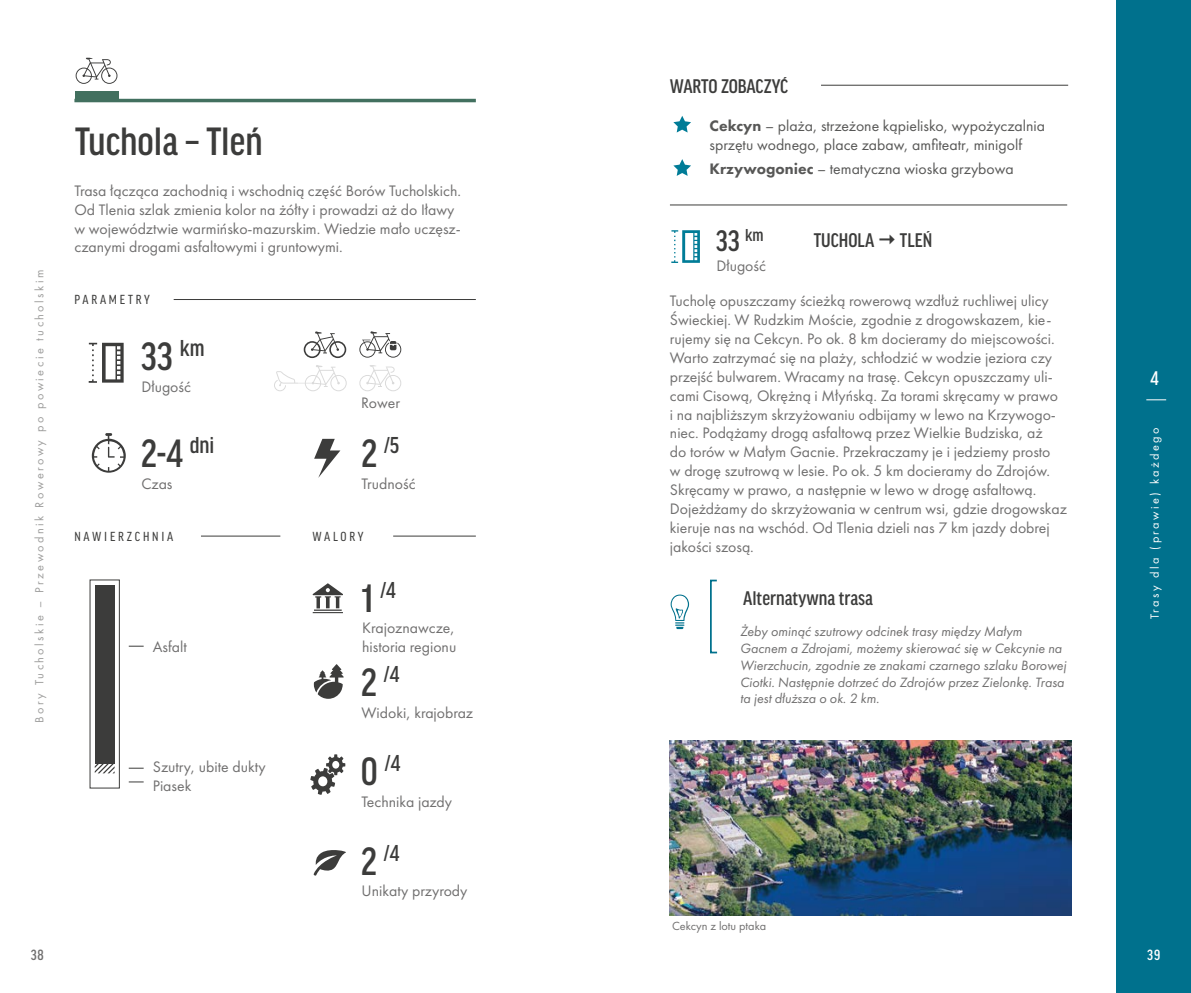
<style>
.page{position:relative;width:1191px;height:993px;background:#fff}
.page>*{position:absolute;margin:0;border:0;box-sizing:border-box;transform-origin:0 0}
.t1{font:500 condensed 42px "Good Headline Pro";color:#3c3c3b}
.t2{font:500 condensed 31.5px "Good Headline Pro";color:#3c3c3b}
.t3{font:500 condensed 24.5px "Good Headline Pro";color:#3c3c3b}
.t4{font:500 condensed 21px "Good Headline Pro";color:#3c3c3b}
.t5{font:500 condensed 21px "Good Headline Pro";color:#fff}
.t6{font:15.75px/18.9px "Futura PT";color:#706f6f}
.t7{font:15.75px/18.9px "Futura PT";color:#575756}
.t8{font:500 condensed 15.75px "Good Headline Pro";color:#706f6f}
.t9{font:500 condensed 15.75px "Good Headline Pro";color:#fff}
.t10{font:italic 14px/16.8px "Futura PT";color:#706f6f}
.t11{font:condensed 14px "Good Headline Pro";letter-spacing:.2em;color:#3c3c3b}
.t12{font:12.25px "Futura PT";letter-spacing:.2em;color:#9d9d9c}
.t13{font:12.25px "Futura PT";letter-spacing:.2em;color:#fff}
.t14{font:12.25px "Futura PT";color:#706f6f}
.s1{font-size:42px}
.s2{font-weight:800}
</style>
<div class="page">
<div style="left:1116px;top:0;width:75px;height:992px;background:#00718d"></div>
<img style="left:670px;top:740px;width:401px;height:175px">
<hr style="left:74px;top:99px;width:402px;height:3px;background:#42705f">
<hr style="left:174px;top:299px;width:302px;height:1px;background:#3c3c3b">
<hr style="left:201px;top:535px;width:79px;height:1px;background:#3c3c3b">
<hr style="left:393px;top:535px;width:83px;height:1px;background:#3c3c3b">
<svg style="left:89px;top:342px;width:35px;height:40px"></svg>
<svg style="left:313px;top:850px;width:33px;height:26px"></svg>
<svg style="left:312px;top:583px;width:31px;height:30px"></svg>
<svg style="left:314px;top:664px;width:30px;height:34px"></svg>
<svg style="left:310px;top:754px;width:35px;height:40px"></svg>
<svg style="left:92px;top:433px;width:34px;height:39px"></svg>
<svg style="left:76px;top:58px;width:41px;height:26px"></svg>
<div style="left:75px;top:91px;width:43px;height:9px;background:#42705f"></div>
<svg style="left:314px;top:438px;width:26px;height:39px"></svg>
<div style="left:90px;top:579px;width:30px;height:209px;border:1px solid #3c3c3b"></div>
<div style="left:95px;top:584px;width:20px;height:179px;background:#3c3c3b"></div>
<svg style="left:95px;top:763px;width:20px;height:10px"></svg>
<svg style="left:129px;top:645px;width:15px;height:1px"></svg>
<svg style="left:129px;top:767px;width:15px;height:1px"></svg>
<svg style="left:129px;top:781px;width:15px;height:1px"></svg>
<svg style="left:359px;top:365px;width:42px;height:26px"></svg>
<svg style="left:274px;top:365px;width:73px;height:26px"></svg>
<svg style="left:304px;top:331px;width:42px;height:27px"></svg>
<svg style="left:359px;top:331px;width:42px;height:26px"></svg>
<hr style="left:821px;top:85px;width:247px;height:1px;background:#3c3c3b">
<svg style="left:673px;top:116px;width:18px;height:16px"></svg>
<svg style="left:673px;top:159px;width:18px;height:17px"></svg>
<svg style="left:671px;top:230px;width:29px;height:33px"></svg>
<hr style="left:670px;top:204px;width:397px;height:1px;background:#3c3c3b">
<div style="left:710px;top:579px;width:8px;height:74px;border:2px solid #00718d"></div>
<svg style="left:670px;top:594px;width:19px;height:35px"></svg>
<svg style="left:1146px;top:399px;width:20px;height:1px"></svg>
<p class="t12" style="left:32px;top:722px;width:454px;rotate:-90deg">Bory Tucholskie – Przewodnik Rowerowy po powiecie tucholskim</p>
<h1 class="t1" style="left:75px;top:119px;width:189px">Tuchola – Tleń</h1>
<p class="t6" style="left:74px;top:181px;width:388px">Trasa łącząca zachodnią i wschodnią część Borów Tucholskich.<br>Od Tlenia szlak zmienia kolor na żółty i prowadzi aż do Iławy w województwie warmińsko-mazurskim. Wiedzie mało uczęsz&shy;czanymi drogami asfaltowymi i gruntowymi.</p>
<p class="t11" style="left:74px;top:292px;width:77px">PARAMETRY</p>
<h1 class="t1" style="left:141px;top:335px;width:65px">33 <sup>km</sup></h1>
<p class="t6" style="left:141px;top:377px;width:51px">Długość</p>
<h1 class="t1" style="left:141px;top:431px;width:75px">2-4 <sup>dni</sup></h1>
<p class="t6" style="left:141px;top:473px;width:33px">Czas</p>
<p class="t6" style="left:361px;top:393px;width:40px">Rower</p>
<h3 class="t3" style="left:361px;top:432px;width:40px"><span class="s1">2</span> /5</h3>
<p class="t6" style="left:362px;top:474px;width:55px">Trudność</p>
<p class="t11" style="left:74px;top:528px;width:100px">NAWIERZCHNIA</p>
<p class="t11" style="left:312px;top:528px;width:53px">WALORY</p>
<p class="t6" style="left:153px;top:637px;width:36px">Asfalt</p>
<p class="t6" style="left:153px;top:757px;width:114px">Szutry, ubite dukty</p>
<p class="t6" style="left:153px;top:776px;width:40px">Piasek</p>
<h3 class="t3" style="left:361px;top:577px;width:36px"><span class="s1">1</span> /4</h3>
<p class="t6" style="left:362px;top:618px;width:96px">Krajoznawcze, historia regionu</p>
<h3 class="t3" style="left:361px;top:661px;width:40px"><span class="s1">2</span> /4</h3>
<p class="t6" style="left:361px;top:702px;width:113px">Widoki, krajobraz</p>
<h3 class="t3" style="left:361px;top:750px;width:41px"><span class="s1">0</span> /4</h3>
<p class="t6" style="left:361px;top:791px;width:92px">Technika jazdy</p>
<h3 class="t3" style="left:361px;top:839px;width:40px"><span class="s1">2</span> /4</h3>
<p class="t6" style="left:361px;top:881px;width:107px">Unikaty przyrody</p>
<h3 class="t4" style="left:670px;top:75px;width:120px">WARTO ZOBACZYĆ</h3>
<p class="t7" style="left:709px;top:116px;width:337px"><span class="s2">Cekcyn</span> – plaża, strzeżone kąpielisko, wypożyczalnia sprzętu wodnego, place zabaw, amfiteatr, minigolf</p>
<p class="t7" style="left:709px;top:159px;width:306px"><span class="s2">Krzywogoniec</span> – tematyczna wioska grzybowa</p>
<h2 class="t2" style="left:716px;top:224px;width:49px">33 <sup>km</sup></h2>
<p class="t6" style="left:716px;top:256px;width:51px">Długość</p>
<h3 class="t4" style="left:814px;top:229px;width:120px">TUCHOLA TLEŃ</h3>
<p class="t6" style="left:670px;top:291px;width:398px">Tucholę opuszczamy ścieżką rowerową wzdłuż ruchliwej ulicy Świeckiej. W Rudzkim Moście, zgodnie z drogowskazem, kie&shy;rujemy się na Cekcyn. Po ok. 8 km docieramy do miejscowości.<br>Warto zatrzymać się na plaży, schłodzić w wodzie jeziora czy przejść bulwarem. Wracamy na trasę. Cekcyn opuszczamy uli&shy;cami Cisową, Okrężną i Młyńską. Za torami skręcamy w prawo<br>i na najbliższym skrzyżowaniu odbijamy w lewo na Krzywogo&shy;niec. Podążamy drogą asfaltową przez Wielkie Budziska, aż<br>do torów w Małym Gacnie. Przekraczamy je i jedziemy prosto<br>w drogę szutrową w lesie. Po ok. 5 km docieramy do Zdrojów.<br>Skręcamy w prawo, a następnie w lewo w drogę asfaltową.<br>Dojeżdżamy do skrzyżowania w centrum wsi, gdzie drogowskaz kieruje nas na wschód. Od Tlenia dzieli nas 7 km jazdy dobrej jakości szosą.</p>
<h3 class="t4" style="left:743px;top:587px;width:131px">Alternatywna trasa</h3>
<p class="t10" style="left:740px;top:622px;width:327px">Żeby ominąć szutrowy odcinek trasy między Małym Gacnem a Zdrojami, możemy skierować się w Cekcynie na Wierzchucin, zgodnie ze znakami czarnego szlaku Borowej Ciotki. Następnie dotrzeć do Zdrojów przez Zielonkę. Trasa ta jest dłuższa o ok. 2 km.</p>
<h3 class="t5" style="left:1150px;top:367px;width:10px">4</h3>
<p class="t13" style="left:1147px;top:619px;width:193px;rotate:-90deg">Trasy dla (prawie) każdego</p>
<p class="t14" style="left:672px;top:918px;width:96px">Cekcyn z lotu ptaka</p>
<p class="t8" style="left:31px;top:946px;width:15px">38</p>
<p class="t9" style="left:1147px;top:946px;width:14px">39</p>
</div>
